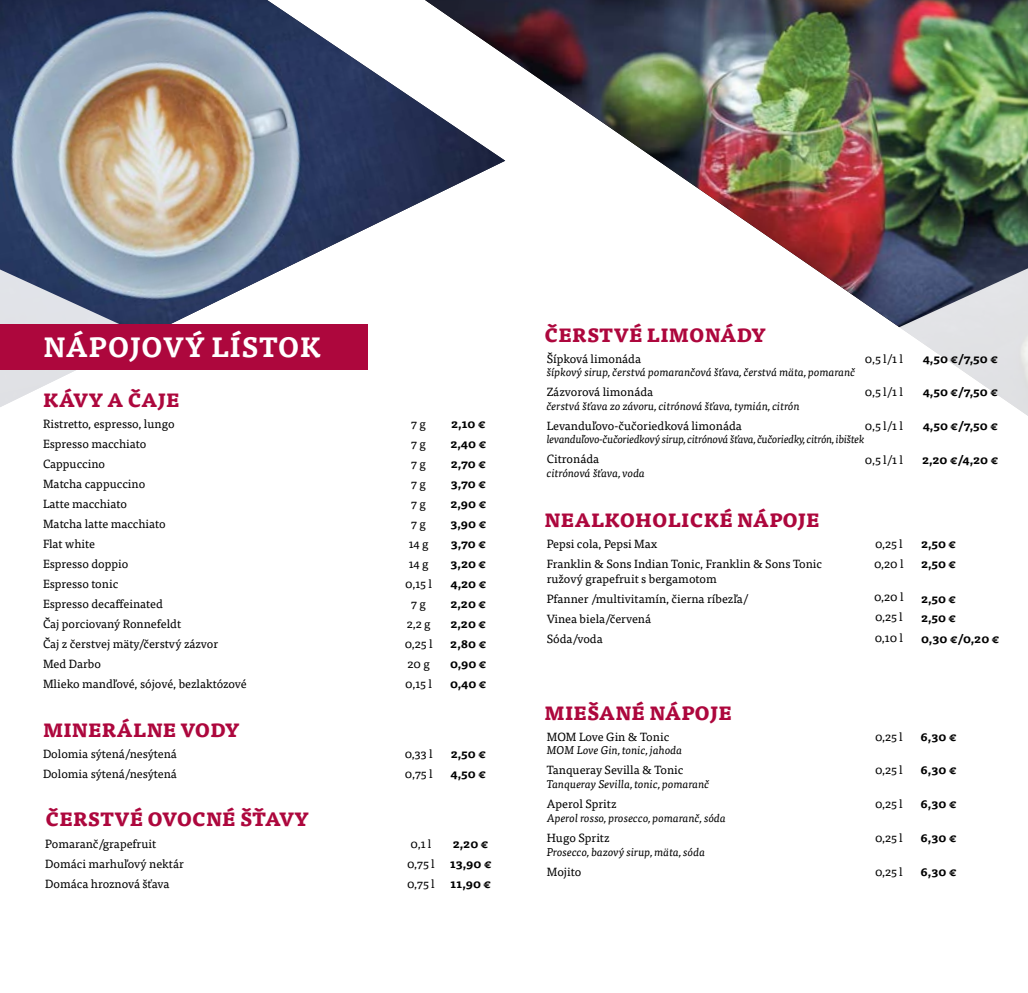
<style>
.page{position:relative;width:1028px;height:993px;background:#fff}
.page>*{position:absolute;margin:0;border:0;box-sizing:border-box;transform-origin:0 0}
.t1{font:700 27.5px "Tisa Pro";letter-spacing:.01em;color:#fff}
.t2{font:800 18.75px "Tisa Pro";letter-spacing:.01em;color:#ad073d}
.t3{font:11.88px/20px "Tisa Pro";color:#000}
.t4{font:700 11.88px/20px "Tisa Pro";color:#000}
.t5{font:italic 11.25px "Tisa Pro";letter-spacing:-.005em;color:#000}
</style>
<div class="page">
<img style="left:505px;top:0;width:523px;height:97px">
<img style="left:505px;top:97px;width:523px;height:319px">
<img style="left:0;top:0;width:505px;height:370px">
<svg style="left:0;top:6px;width:268px;height:318px"></svg>
<div style="left:0;top:324px;width:367px;height:46px;background:#ad073d"></div>
<svg style="left:0;top:313px;width:220px;height:94px"></svg>
<h1 class="t1" style="left:43px;top:324px;width:279px">NÁPOJOVÝ LÍSTOK</h1>
<h2 class="t2" style="left:43px;top:384px;width:138px">KÁVY A ČAJE</h2>
<p class="t3" style="left:43px;top:413px;width:205px">Ristretto, espresso, lungo<br>Espresso macchiato<br>Cappuccino<br>Matcha cappuccino<br>Latte macchiato<br>Matcha latte macchiato<br>Flat white<br>Espresso doppio<br>Espresso tonic<br>Espresso decaffeinated<br>Čaj porciovaný Ronnefeldt<br>Čaj z čerstvej mäty/čerstvý zázvor<br>Med Darbo<br>Mlieko mandľové, sójové, bezlaktózové</p>
<p class="t4" style="left:450px;top:413px;width:38px;text-align:justify">2,10 € 2,40 € 2,70 € 3,70 € 2,90 € 3,90 € 3,70 € 3,20 € 4,20 € 2,20 € 2,20 € 2,80 € 0,90 € 0,40 €</p>
<p class="t3" style="left:405px;top:413px;width:29px;text-align:center">7 g<br>7 g<br>7 g<br>7 g<br>7 g<br>7 g<br>14 g<br>14 g<br>0,15 l<br>7 g<br>2,2 g<br>0,25 l<br>20 g<br>0,15 l</p>
<h2 class="t2" style="left:43px;top:714px;width:198px">MINERÁLNE VODY</h2>
<p class="t3" style="left:43px;top:742px;width:135px">Dolomia sýtená/nesýtená<br>Dolomia sýtená/nesýtená</p>
<p class="t4" style="left:450px;top:742px;width:37px">2,50 €<br>4,50 €</p>
<p class="t3" style="left:405px;top:742px;width:29px">0,33 l<br>0,75 l</p>
<h2 class="t2" style="left:45px;top:803px;width:265px">ČERSTVÉ OVOCNÉ ŠŤAVY</h2>
<p class="t3" style="left:45px;top:832px;width:140px">Pomaranč/grapefruit<br>Domáci marhuľový nektár<br>Domáca hroznová šťava</p>
<p class="t4" style="left:449px;top:832px;width:43px">2,20 €<br>13,90 €<br>11,90 €</p>
<p class="t3" style="left:407px;top:832px;width:29px">0,1 l<br>0,75 l<br>0,75 l</p>
<h2 class="t2" style="left:544px;top:319px;width:223px">ČERSTVÉ LIMONÁDY</h2>
<p class="t3" style="left:547px;top:347px;width:96px">Šípková limonáda</p>
<p class="t5" style="left:547px;top:364px;width:310px">šípkový sirup, čerstvá pomarančová šťava, čerstvá mäta, pomaranč</p>
<p class="t3" style="left:547px;top:381px;width:108px">Zázvorová limonáda</p>
<p class="t5" style="left:547px;top:397px;width:255px">čerstvá šťava zo závoru, citrónová šťava, tymián, citrón</p>
<p class="t3" style="left:547px;top:415px;width:197px">Levanduľovo-čučoriedková limonáda</p>
<p class="t5" style="left:547px;top:431px;width:319px">levanduľovo-čučoriedkový sirup, citrónová šťava, čučoriedky, citrón, ibištek</p>
<p class="t3" style="left:547px;top:448px;width:54px">Citronáda</p>
<p class="t5" style="left:547px;top:464px;width:100px">citrónová šťava, voda</p>
<p class="t3" style="left:865px;top:347px;width:39px">0,5 l/1 l</p>
<p class="t3" style="left:865px;top:381px;width:39px">0,5 l/1 l</p>
<p class="t3" style="left:865px;top:415px;width:39px">0,5 l/1 l</p>
<p class="t3" style="left:865px;top:449px;width:39px">0,5 l/1 l</p>
<h2 class="t2" style="left:544px;top:504px;width:276px">NEALKOHOLICKÉ NÁPOJE</h2>
<p class="t3" style="left:547px;top:532px;width:277px">Pepsi cola, Pepsi Max<br>Franklin &amp; Sons Indian Tonic, Franklin &amp; Sons Tonic</p>
<p class="t3" style="left:547px;top:567px;width:203px">ružový grapefruit s bergamotom<br>Pfanner /multivitamín, čierna ríbezľa/<br>Vinea biela/červená<br>Sóda/voda</p>
<p class="t3" style="left:874px;top:532px;width:31px">0,25 l<br>0,20 l</p>
<p class="t3" style="left:874px;top:586px;width:31px;text-align:justify">0,20 l 0,25 l 0,10 l</p>
<p class="t4" style="left:922px;top:347px;width:77px">4,50 €/7,50 €</p>
<p class="t4" style="left:922px;top:381px;width:77px">4,50 €/7,50 €</p>
<p class="t4" style="left:922px;top:415px;width:77px">4,50 €/7,50 €</p>
<p class="t4" style="left:922px;top:449px;width:77px">2,20 €/4,20 €</p>
<p class="t4" style="left:921px;top:532px;width:36px">2,50 €<br>2,50 €</p>
<p class="t4" style="left:921px;top:588px;width:36px;line-height:18.8px">2,50 €<br>2,50 €</p>
<p class="t4" style="left:921px;top:628px;width:79px">0,30 €/0,20 €</p>
<h2 class="t2" style="left:544px;top:697px;width:189px">MIEŠANÉ NÁPOJE</h2>
<p class="t3" style="left:547px;top:725px;width:124px">MOM Love Gin &amp; Tonic</p>
<p class="t5" style="left:547px;top:741px;width:137px">MOM Love Gin, tonic, jahoda</p>
<p class="t3" style="left:547px;top:759px;width:138px">Tanqueray Sevilla &amp; Tonic</p>
<p class="t5" style="left:547px;top:775px;width:164px">Tanqueray Sevilla, tonic, pomaranč</p>
<p class="t3" style="left:547px;top:792px;width:71px">Aperol Spritz</p>
<p class="t5" style="left:547px;top:809px;width:181px">Aperol rosso, prosecco, pomaranč, sóda</p>
<p class="t3" style="left:547px;top:826px;width:64px">Hugo Spritz</p>
<p class="t5" style="left:547px;top:843px;width:160px">Prosecco, bazový sirup, mäta, sóda</p>
<p class="t3" style="left:547px;top:860px;width:36px">Mojito</p>
<p class="t3" style="left:875px;top:725px;width:29px">0,25 l</p>
<p class="t3" style="left:875px;top:759px;width:29px">0,25 l</p>
<p class="t3" style="left:875px;top:793px;width:29px">0,25 l</p>
<p class="t3" style="left:875px;top:826px;width:29px">0,25 l</p>
<p class="t3" style="left:875px;top:860px;width:29px">0,25 l</p>
<p class="t4" style="left:920px;top:725px;width:37px">6,30 €</p>
<p class="t4" style="left:920px;top:759px;width:37px">6,30 €</p>
<p class="t4" style="left:920px;top:793px;width:37px">6,30 €</p>
<p class="t4" style="left:920px;top:826px;width:37px">6,30 €</p>
<p class="t4" style="left:920px;top:860px;width:37px">6,30 €</p>
</div>
